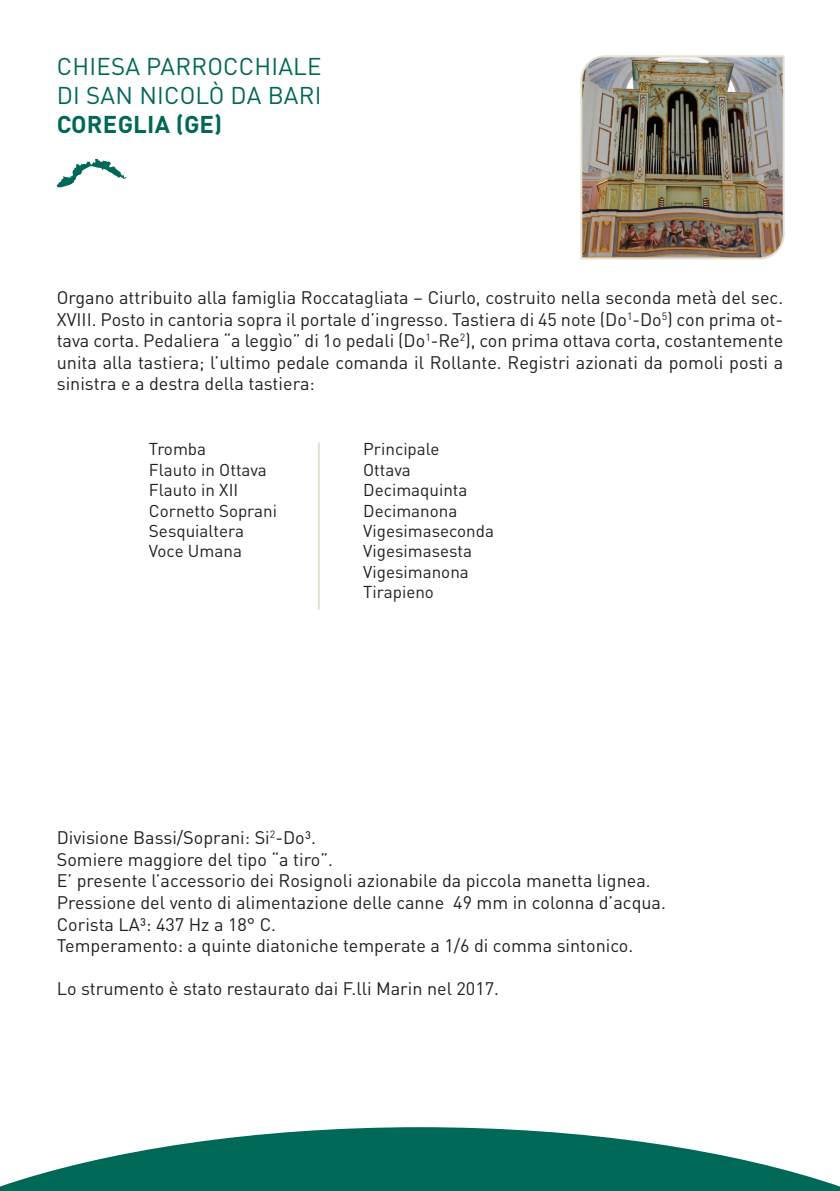
<style>
.page{position:relative;width:840px;height:1191px;background:#fff}
.page>*{position:absolute;margin:0;border:0;box-sizing:border-box;transform-origin:0 0}
.t1{font:24px "DIN Pro";letter-spacing:.01em;color:#006856}
.t2{font:700 24px "DIN Pro";letter-spacing:.01em;color:#006856}
.t3{font:18px/21.6px "DIN Pro";color:#231f20;text-align:justify}
.t4{font:17px "DIN Pro";color:#231f20}
</style>
<div class="page">
<img style="left:580px;top:55px;width:205px;height:205px">
<svg style="left:57px;top:159px;width:69px;height:29px"></svg>
<svg style="left:0;top:1127px;width:839px;height:64px;fill:#006856"></svg>
<hr style="left:317px;top:442px;width:2px;height:167px;background:#e5e0ce">
<p class="t1" style="left:57px;top:50px;width:266px">CHIESA PARROCCHIALE</p>
<p class="t1" style="left:57px;top:79px;width:266px">DI SAN NICOLÒ DA BARI</p>
<p class="t2" style="left:57px;top:108px;width:167px">COREGLIA (GE)</p>
<p class="t3" style="left:57px;top:286px;width:727px">Organo attribuito alla famiglia Roccatagliata – Ciurlo, costruito nella seconda metà del sec.<br>XVIII. Posto in cantoria sopra il portale d’ingresso. Tastiera di 45 note (Do<sup>1</sup>-Do<sup>5</sup>) con prima ot&shy;tava corta. Pedaliera “a leggìo” di 1o pedali (Do<sup>1</sup>-Re<sup>2</sup>), con prima ottava corta, costantemente unita alla tastiera; l’ultimo pedale comanda il Rollante. Registri azionati da pomoli posti a sinistra e a destra della tastiera:</p>
<p class="t4" style="left:149px;top:437px;width:59px">Tromba</p>
<p class="t4" style="left:149px;top:458px;width:119px">Flauto in Ottava</p>
<p class="t4" style="left:149px;top:478px;width:91px">Flauto in XII</p>
<p class="t4" style="left:149px;top:499px;width:130px">Cornetto Soprani</p>
<p class="t4" style="left:149px;top:519px;width:96px">Sesquialtera</p>
<p class="t4" style="left:149px;top:539px;width:94px">Voce Umana</p>
<p class="t4" style="left:363px;top:437px;width:78px">Principale</p>
<p class="t4" style="left:363px;top:458px;width:49px">Ottava</p>
<p class="t4" style="left:363px;top:478px;width:106px">Decimaquinta</p>
<p class="t4" style="left:363px;top:499px;width:96px">Decimanona</p>
<p class="t4" style="left:363px;top:519px;width:132px">Vigesimaseconda</p>
<p class="t4" style="left:363px;top:539px;width:110px">Vigesimasesta</p>
<p class="t4" style="left:363px;top:560px;width:107px">Vigesimanona</p>
<p class="t4" style="left:363px;top:580px;width:72px">Tirapieno</p>
<p class="t3" style="left:57px;top:826px;width:260px">Divisione Bassi/Soprani: Si<sup>2</sup>-Do³.</p>
<p class="t3" style="left:57px;top:847px;width:277px">Somiere maggiore del tipo “a tiro”.</p>
<p class="t3" style="left:57px;top:869px;width:595px">E’ presente l’accessorio dei Rosignoli azionabile da piccola manetta lignea.</p>
<p class="t3" style="left:57px;top:891px;width:610px">Pressione del vento di alimentazione delle canne 49 mm in colonna d’acqua.</p>
<p class="t3" style="left:57px;top:912px;width:221px">Corista LA³: 437 Hz a 18° C.</p>
<p class="t3" style="left:57px;top:934px;width:577px">Temperamento: a quinte diatoniche temperate a 1/6 di comma sintonico.</p>
<p class="t3" style="left:57px;top:977px;width:443px">Lo strumento è stato restaurato dai F.lli Marin nel 2017.</p>
</div>
